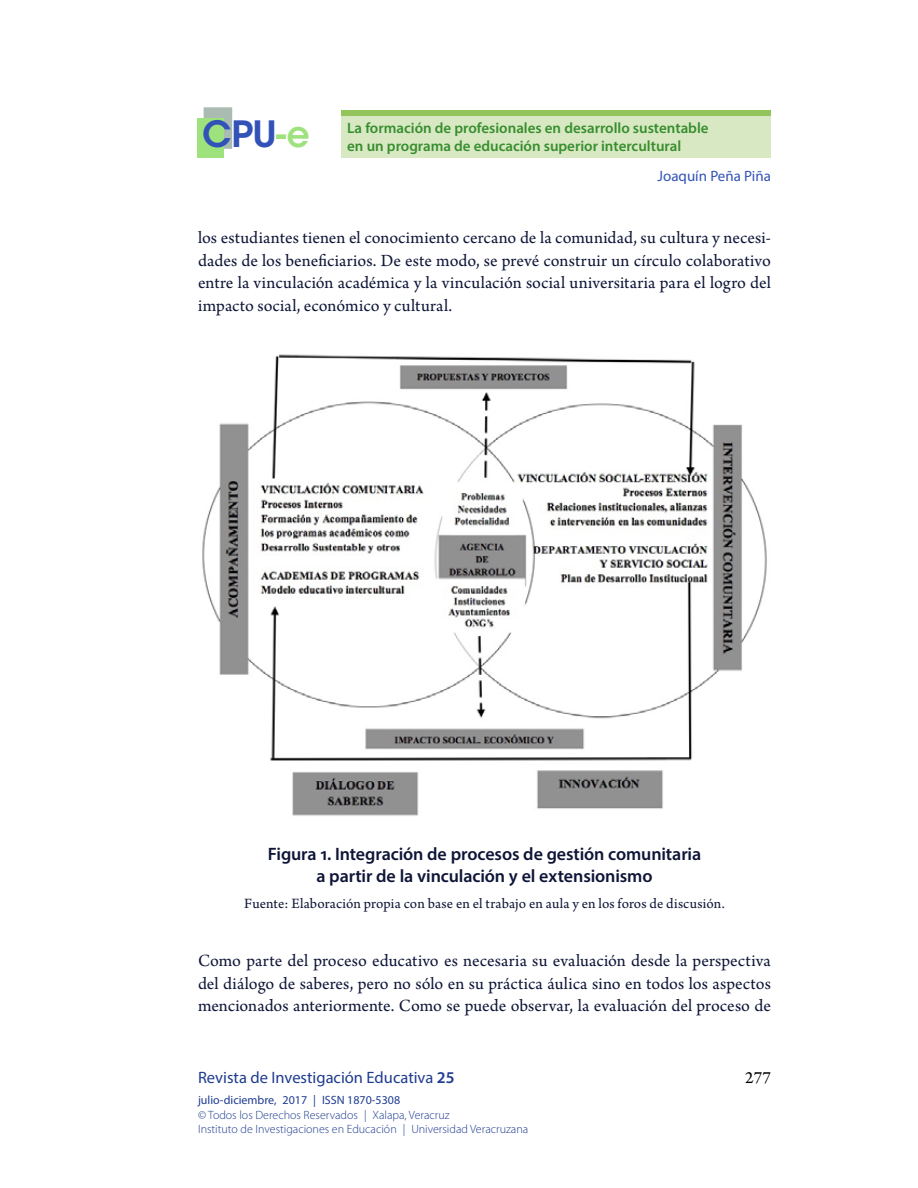
<style>
.page{position:relative;width:918px;height:1188px;background:#fff}
.page>*{position:absolute;margin:0;border:0;box-sizing:border-box;transform-origin:0 0}
.t1{font:600 36px "ITC Avant Garde Std";color:#3252b7}
.t2{font:18px/22.5px "Arno Pro";color:#0e1537;text-align:justify}
.t3{font:600 18px/22.5px "Myriad Pro";letter-spacing:-.005em;color:#0e1537;text-align:center}
.t4{font:18px "Arno Pro";color:#000}
.t5{font:16.5px "Myriad Pro";color:#1f3c90}
.t6{font:600 15px/18px "Myriad Pro";color:#378e2e}
.t7{font:15px "Arno Pro";letter-spacing:.01em;color:#0e1537}
.t8{font:15px "Myriad Pro";color:#3252b7}
.t9{font:300 12px/13.5px "Myriad Pro";color:#1f3c90}
.t10{font:12px "Myriad Pro";color:#1f3c90}
.s1{color:#9ee27d}
.s2{font-weight:600}
</style>
<div class="page">
<div style="left:204px;top:107px;width:28px;height:42px;background:#aabbb2;border:2px solid #aabbb2"></div>
<div style="left:197px;top:118px;width:27px;height:40px;background:#9ee27d"></div>
<div style="left:341px;top:116px;width:430px;height:41px;background:#d8e8c3"></div>
<div style="left:341px;top:110px;width:430px;height:6px;background:#93c35b"></div>
<img style="left:202px;top:354px;width:565px;height:462px">
<h1 class="t1" style="left:202px;top:111px;width:109px">CPU<span class="s1">-e</span></h1>
<p class="t6" style="left:347px;top:119px;width:363px">La formación de profesionales en desarrollo sustentable en un programa de educación superior intercultural</p>
<p class="t8" style="left:658px;top:167px;width:115px">Joaquín Peña Piña</p>
<p class="t2" style="left:198px;top:227px;width:574px">los estudiantes tienen el conocimiento cercano de la comunidad, su cultura y necesi&shy;dades de los beneficiarios. De este modo, se prevé construir un círculo colaborativo entre la vinculación académica y la vinculación social universitaria para el logro del impacto social, económico y cultural.</p>
<p class="t3" style="left:268px;top:842px;width:435px">Figura 1. Integración de procesos de gestión comunitaria a partir de la vinculación y el extensionismo</p>
<p class="t7" style="left:244px;top:894px;width:482px">Fuente: Elaboración propia con base en el trabajo en aula y en los foros de discusión.</p>
<p class="t2" style="left:198px;top:950px;width:574px">Como parte del proceso educativo es necesaria su evaluación desde la perspectiva del diálogo de saberes, pero no sólo en su práctica áulica sino en todos los aspectos mencionados anteriormente. Como se puede observar, la evaluación del proceso de</p>
<p class="t5" style="left:198px;top:1068px;width:258px">Revista de Investigación Educativa <span class="s2">25</span></p>
<p class="t4" style="left:745px;top:1068px;width:27px">277</p>
<p class="t10" style="left:198px;top:1093px;width:204px">julio-diciembre, 2017 | ISSN 1870-5308</p>
<p class="t9" style="left:198px;top:1109px;width:332px">© Todos los Derechos Reservados | Xalapa, Veracruz<br>Instituto de Investigaciones en Educación | Universidad Veracruzana</p>
</div>
